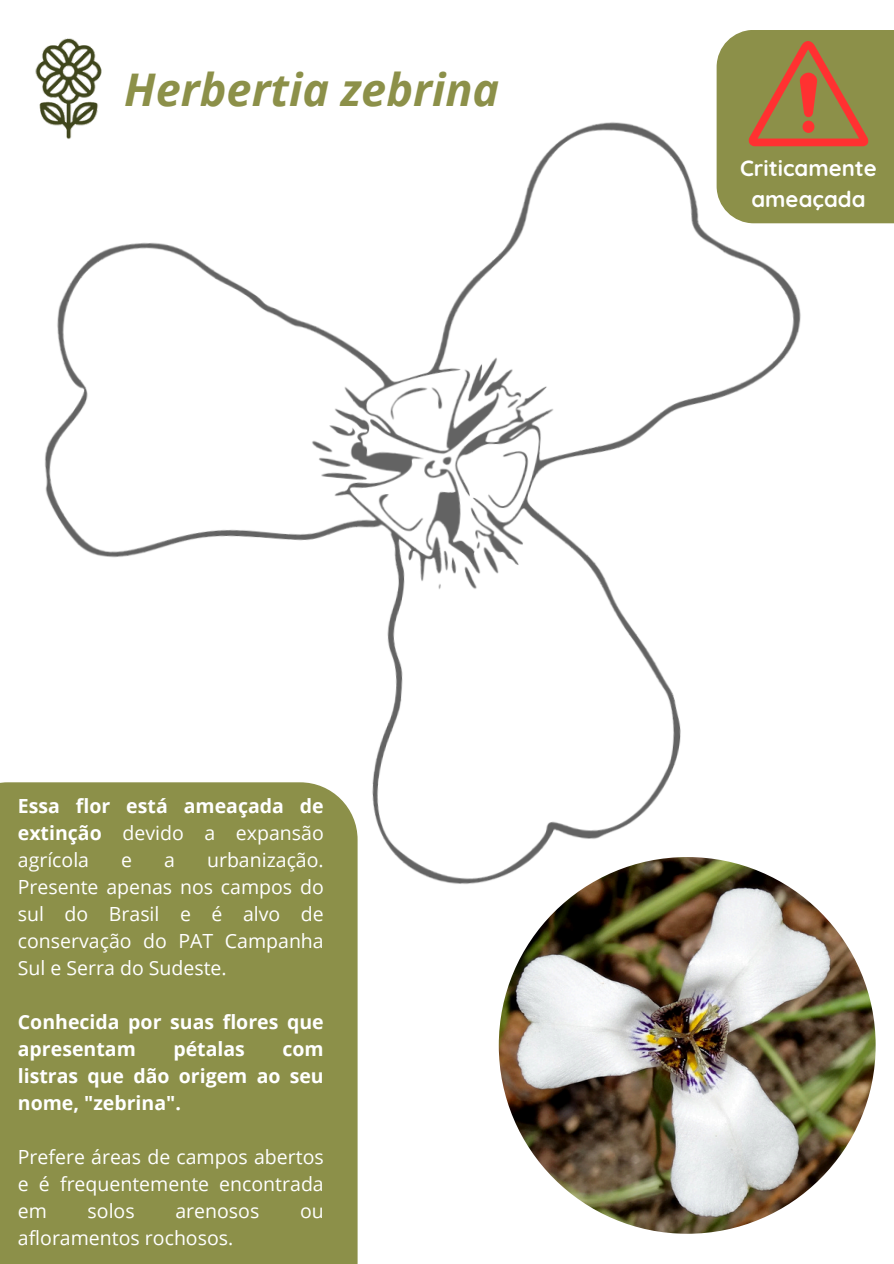
<style>
.page{position:relative;width:894px;height:1264px;background:#fff}
.page>*{position:absolute;margin:0;border:0;box-sizing:border-box;transform-origin:0 0}
.t1{font:italic 700 45px "Open Sans";color:#8c9049}
.t2{font:700 22.05px/30.3px "Quicksand";color:#fff;text-align:center}
.t3{font:19.5px/27px "Open Sans";color:#fff;text-align:justify}
.t4{font:700 19.5px/27px "Open Sans";color:#fff;text-align:justify}
.s1{font-weight:400}
</style>
<div class="page">
<img style="left:498px;top:857px;width:377px;height:376px;border-radius:50%">
<div style="left:875px;top:30px;width:18px;height:193px;background:#8c9049"></div>
<div style="left:0;top:1073px;width:357px;height:190px;background:#8c9049"></div>
<img style="left:0;top:30px;width:875px;height:1043px">
<p class="t1" style="left:124px;top:58px;width:376px">Herbertia zebrina</p>
<p class="t4" style="left:18px;top:792px;width:307px">Essa flor está ameaçada de extinção <span class="s1">devido a expansão agrícola</span></p>
<p class="t3" style="left:18px;top:846px;width:307px;text-indent:189px">urbanização.<br>Presente apenas nos campos do sul do Brasil e é alvo de conservação do PAT Campanha Sul e Serra do Sudeste.</p>
<h2 class="t4" style="left:18px;top:1008px;width:307px">Conhecida por suas flores que apresentam</h2>
<p class="t3" style="left:121px;top:846px;width:12px">e</p>
<p class="t3" style="left:164px;top:846px;width:12px">a</p>
<h2 class="t4" style="left:173px;top:1035px;width:73px">pétalas</h2>
<h2 class="t4" style="left:18px;top:1035px;width:307px;text-indent:264px">com listras que dão origem ao seu nome, "zebrina".</h2>
<p class="t3" style="left:18px;top:1143px;width:307px">Prefere áreas de campos abertos e é frequentemente encontrada em</p>
<p class="t3" style="left:88px;top:1197px;width:49px">solos</p>
<p class="t3" style="left:175px;top:1197px;width:85px">arenosos</p>
<p class="t3" style="left:300px;top:1197px;width:25px">ou</p>
<p class="t3" style="left:18px;top:1224px;width:217px">afloramentos rochosos.</p>
<h1 class="t2" style="left:740px;top:153px;width:138px">Criticamente ameaçada</h1>
</div>
